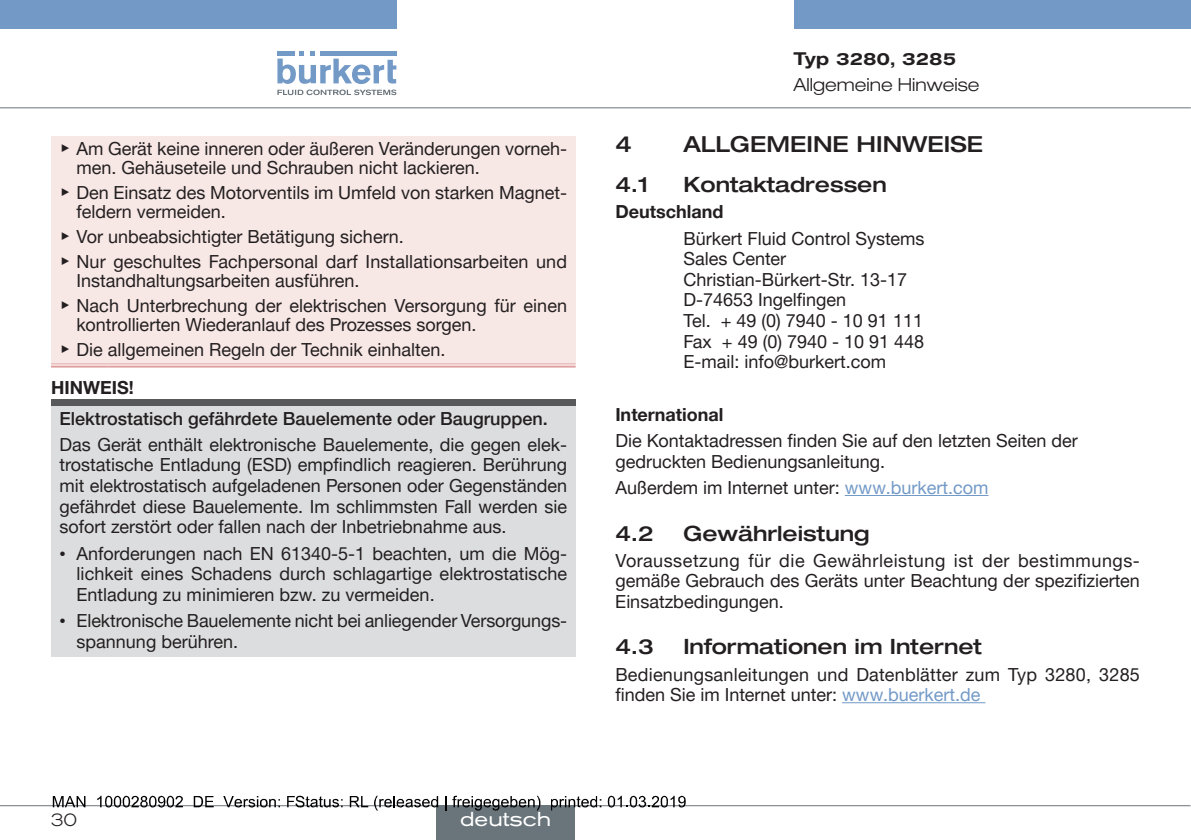
<style>
.page{position:relative;width:1191px;height:840px;background:#fff}
.page>*{position:absolute;margin:0;border:0;box-sizing:border-box;transform-origin:0 0}
.t1{font:500 expanded 22px "Helvetica Neue LTW1 G";color:#231f20}
.t2{font:500 expanded 21px "Helvetica Neue LTW1 G";color:#231f20}
.t3{font:expanded 20px "Akzidenz Grotesk BQ";color:#fff}
.t4{font:18px/20.6px "Helvetica Neue LTW1 G";color:#231f20}
.t5{font:500 18px "Helvetica Neue LTW1 G";color:#231f20}
.t6{font:700 18px "Helvetica Neue LTW1 G";color:#231f20}
.t7{font:300 expanded 18px "Helvetica Neue LTW1 G";color:#231f20}
.t8{font:500 expanded 18px "Akzidenz Grotesk BQ";color:#231f20}
.t9{font:300 expanded 18px "Akzidenz Grotesk BQ";color:#231f20}
.s1{font-family:"Arial Unicode MS"}
.s2{color:#739ac7}
</style>
<div class="page">
<svg style="left:1190px;top:0;width:1px;height:28px"></svg>
<div style="left:0;top:0;width:396px;height:28px;background:#739ac7"></div>
<div style="left:793px;top:0;width:397px;height:28px;background:#739ac7"></div>
<svg style="left:277px;top:51px;width:119px;height:44px"></svg>
<hr style="left:0;top:107px;width:1190px;height:1px;background:#6a747b">
<div style="left:51px;top:136px;width:524px;height:229px;background:#f7e7e5"></div>
<hr style="left:51px;top:363px;width:57px;height:4px;background:#f1d5d5">
<hr style="left:108px;top:363px;width:467px;height:4px;background:#f1d5d5">
<hr style="left:51px;top:363px;width:57px;height:1px;background:#df9f9e">
<hr style="left:51px;top:365px;width:57px;height:2px;background:#df9f9e">
<hr style="left:108px;top:363px;width:467px;height:1px;background:#df9f9e">
<hr style="left:108px;top:365px;width:467px;height:2px;background:#df9f9e">
<div style="left:51px;top:399px;width:524px;height:7px;background:#58595b"></div>
<div style="left:51px;top:406px;width:524px;height:250px;background:#dcddde"></div>
<hr style="left:844px;top:494px;width:144px;height:1px;background:#739ac7">
<hr style="left:842px;top:702px;width:143px;height:1px;background:#739ac7">
<hr style="left:0;top:804px;width:1190px;height:1px;background:#6a747b">
<div style="left:436px;top:805px;width:139px;height:34px;background:#6a747b"></div>
<svg style="left:53px;top:796px;width:32px;height:10px"></svg>
<svg style="left:97px;top:795px;width:86px;height:12px"></svg>
<svg style="left:194px;top:796px;width:20px;height:10px"></svg>
<svg style="left:223px;top:796px;width:57px;height:11px"></svg>
<svg style="left:287px;top:795px;width:55px;height:12px"></svg>
<svg style="left:350px;top:796px;width:18px;height:10px"></svg>
<svg style="left:374px;top:795px;width:64px;height:15px"></svg>
<svg style="left:445px;top:796px;width:1px;height:14px"></svg>
<svg style="left:452px;top:795px;width:88px;height:15px"></svg>
<svg style="left:551px;top:796px;width:50px;height:14px"></svg>
<svg style="left:607px;top:795px;width:78px;height:12px"></svg>
<p class="t4" style="left:77px;top:138px;width:492px;line-height:19.2px;text-indent:-17px"><span class="s1">▶</span> Am Gerät keine inneren oder äußeren Veränderungen vorneh&shy;men. Gehäuseteile und Schrauben nicht lackieren.</p>
<p class="t4" style="left:76px;top:183px;width:492px;line-height:19.2px;text-indent:-17px"><span class="s1">▶</span> Den Einsatz des Motorventils im Umfeld von starken Magnet&shy;feldern vermeiden.</p>
<p class="t4" style="left:59px;top:224px;width:509px;line-height:24.8px"><span class="s1">▶</span> Vor unbeabsichtigter Betätigung sichern.<br><span class="s1">▶</span> Nur geschultes Fachpersonal darf Installationsarbeiten und</p>
<p class="t4" style="left:59px;top:268px;width:509px;line-height:24.8px;text-indent:17px">Instandhaltungsarbeiten ausführen.<br><span class="s1">▶</span> Nach Unterbrechung der elektrischen Versorgung für einen</p>
<p class="t4" style="left:59px;top:312px;width:418px;line-height:24.8px;text-indent:17px">kontrollierten Wiederanlauf des Prozesses sorgen. <span class="s1">▶</span> Die allgemeinen Regeln der Technik einhalten.</p>
<p class="t6" style="left:51px;top:376px;width:84px">Hinweis!</p>
<p class="t5" style="left:60px;top:407px;width:490px">Elektrostatisch gefährdete Bauelemente oder Baugruppen.</p>
<p class="t4" style="left:60px;top:433px;width:509px;text-align:justify">Das Gerät enthält elektronische Bauelemente, die gegen elek&shy;trostatische Entladung (ESD) empfindlich reagieren. Berührung mit elektrostatisch aufgeladenen Personen oder Gegenständen gefährdet diese Bauelemente. Im schlimmsten Fall werden sie sofort zerstört oder fallen nach der Inbetriebnahme aus.</p>
<p class="t4" style="left:77px;top:542px;width:492px;text-align:justify;text-indent:-17px"><span class="s1">•</span> Anforderungen nach EN 61340-5-1 beachten, um die Mög&shy;lichkeit eines Schadens durch schlagartige elektrostatische Entladung zu minimieren bzw. zu vermeiden.</p>
<p class="t4" style="left:77px;top:610px;width:492px;text-indent:-17px"><span class="s1">•</span> Elektronische Bauelemente nicht bei anliegender Versorgungs&shy;spannung berühren.</p>
<p class="t9" style="left:51px;top:808px;width:28px">30</p>
<p class="t3" style="left:460px;top:807px;width:93px">deutsch</p>
<p class="t8" style="left:793px;top:48px;width:164px">Typ 3280, 3285</p>
<p class="t7" style="left:793px;top:74px;width:187px">Allgemeine Hinweise</p>
<p class="t1" style="left:615px;top:130px;width:18px">4</p>
<p class="t1" style="left:683px;top:130px;width:301px">Allg emeine Hinweise</p>
<p class="t2" style="left:615px;top:171px;width:35px">4.1</p>
<p class="t2" style="left:683px;top:171px;width:205px">Kontaktadressen</p>
<p class="t6" style="left:615px;top:201px;width:109px">Deutschland</p>
<p class="t4" style="left:683px;top:227px;width:243px">Bürkert Fluid Control Systems<br>Sales Center<br>Christian-Bürkert-Str. 13-17<br>D-74653 Ingelfingen<br>Tel. + 49 (0) 7940 - 10 91 111<br>Fax + 49 (0) 7940 - 10 91 448<br>E-mail: info@burkert.com</p>
<p class="t6" style="left:615px;top:403px;width:110px">International</p>
<p class="t4" style="left:615px;top:430px;width:464px">Die Kontaktadressen finden Sie auf den letzten Seiten der gedruckten Bedienungsanleitung.</p>
<p class="t4" style="left:615px;top:477px;width:374px">Außerdem im Internet unter: <span class="s2">www.burkert.com</span></p>
<p class="t2" style="left:615px;top:519px;width:40px">4.2</p>
<p class="t2" style="left:683px;top:519px;width:188px">Gewährleistung</p>
<p class="t4" style="left:615px;top:549px;width:526px;text-align:justify">Voraussetzung für die Gewährleistung ist der bestimmungs&shy;gemäße Gebrauch des Geräts unter Beachtung der spezifizierten Einsatzbedingungen.</p>
<p class="t2" style="left:615px;top:633px;width:40px">4.3</p>
<p class="t2" style="left:683px;top:633px;width:300px">Informationen im Internet</p>
<p class="t4" style="left:615px;top:663px;width:526px">Bedienungsanleitungen und Datenblätter zum Typ 3280, 3285 finden Sie im Internet unter: <span class="s2">www.buerkert.de</span></p>
</div>
